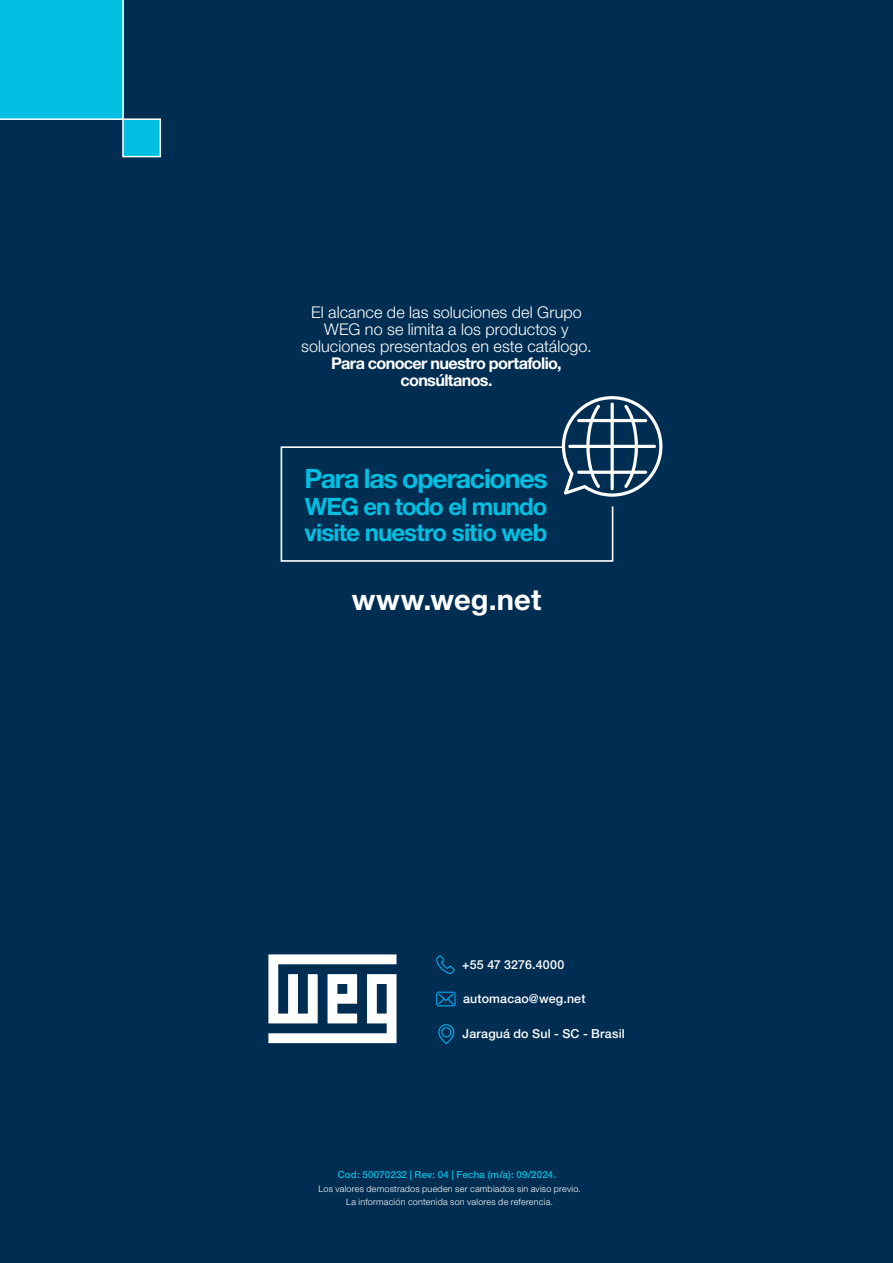
<style>
.page{position:relative;width:893px;height:1263px;background:#002e53}
.page>*{position:absolute;margin:0;border:0;box-sizing:border-box;transform-origin:0 0}
.t1{font:700 29.1px "Helvetica Neue LT Pro";letter-spacing:.005em;color:#fff}
.t2{font:700 26.7px "Helvetica Neue LT Pro";letter-spacing:-.045em;color:#00bfe0}
.t3{font:700 24px/25.5px "Helvetica Neue LT Pro";letter-spacing:-.04em;color:#00bfe0}
.t4{font:300 16.2px/17px "Helvetica Neue LT Pro";letter-spacing:.005em;color:#fff;text-align:center}
.t5{font:700 16.2px/17px "Helvetica Neue LT Pro";letter-spacing:-.04em;color:#fff;text-align:center}
.t6{font:500 12.45px "Helvetica Neue LT Pro";letter-spacing:.015em;color:#fff}
.t7{font:500 9.75px "Helvetica Neue LT Pro";letter-spacing:.02em;color:#00bfe0}
.t8{font:300 9px/12.8px "Helvetica Neue LT Pro";letter-spacing:.025em;color:#fff;text-align:center}
</style>
<div class="page">
<svg style="left:438px;top:1024px;width:16px;height:20px"></svg>
<svg style="left:436px;top:955px;width:19px;height:19px"></svg>
<svg style="left:436px;top:992px;width:19px;height:14px"></svg>
<svg style="left:268px;top:954px;width:129px;height:89px"></svg>
<div style="left:122px;top:118px;width:39px;height:39px;background:#00bfe0;border:2px solid #fff"></div>
<div style="left:0;top:0;width:124px;height:120px;background:#00bfe0"></div>
<svg style="left:280px;top:396px;width:382px;height:166px"></svg>
<h3 class="t4" style="left:301px;top:304px;width:292px">El alcance de las soluciones del Grupo<br>WEG no se limita a los productos y soluciones presentados en este catálogo.</h3>
<h3 class="t5" style="left:331px;top:355px;width:232px">Para conocer nuestro portafolio, consúltanos.</h3>
<h2 class="t2" style="left:304px;top:462px;width:245px">Para las operaciones</h2>
<h3 class="t3" style="left:305px;top:493px;width:244px">WEG en todo el mundo visite nuestro sitio web</h3>
<h1 class="t1" style="left:352px;top:581px;width:191px">www.weg.net</h1>
<h3 class="t6" style="left:462px;top:957px;width:104px">+55 47 3276.4000</h3>
<h3 class="t6" style="left:463px;top:991px;width:124px">automacao@weg.net</h3>
<h3 class="t6" style="left:463px;top:1026px;width:164px">Jaraguá do Sul - SC - Brasil</h3>
<p class="t7" style="left:338px;top:1169px;width:220px">Cod: 50070232 | Rev: 04 | Fecha (m/a): 09/2024.</p>
<p class="t8" style="left:318px;top:1182px;width:264px">Los valores demostrados pueden ser cambiados sin aviso previo.<br>La información contenida son valores de referencia.</p>
</div>
